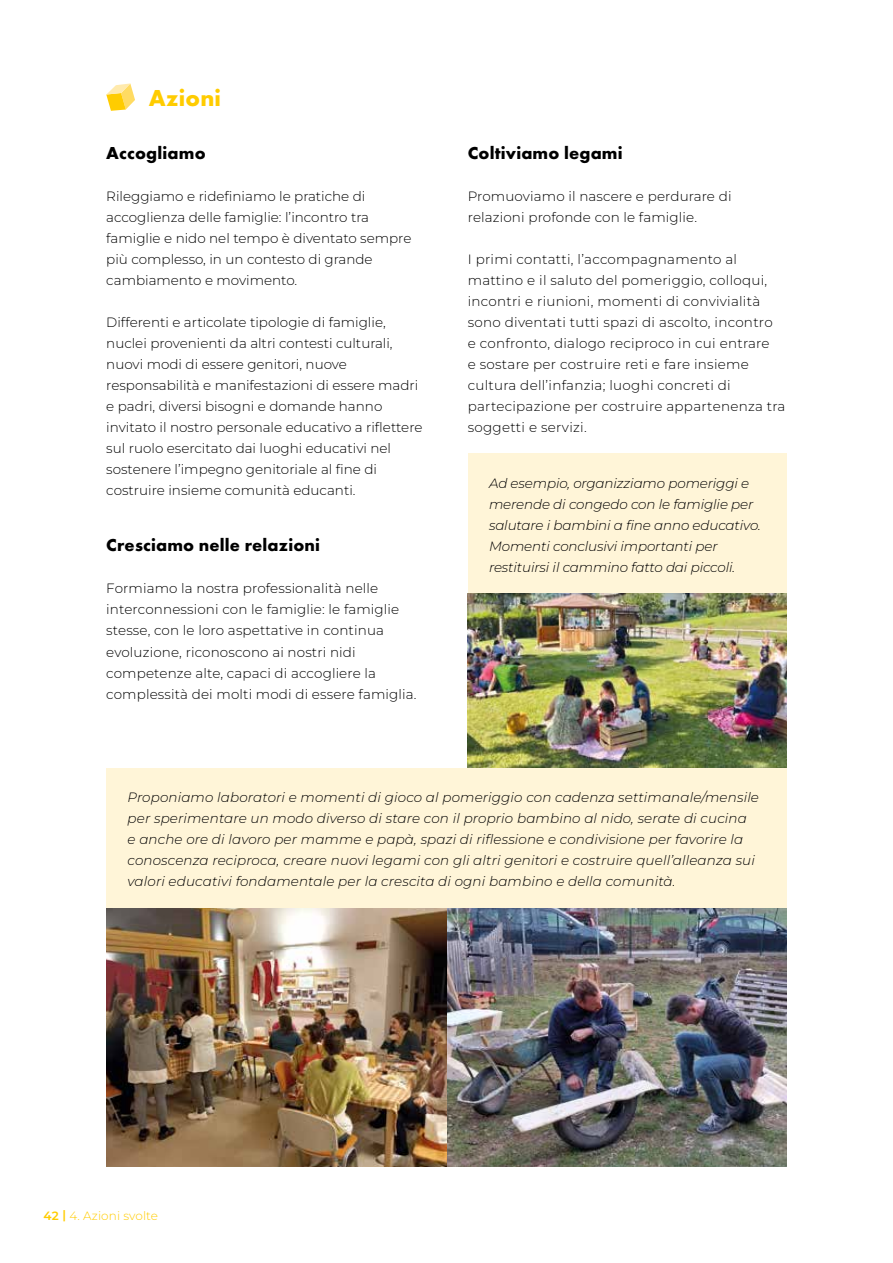
<style>
.page{position:relative;width:893px;height:1263px;background:#fff}
.page>*{position:absolute;margin:0;border:0;box-sizing:border-box;transform-origin:0 0}
.t1{font:700 24px "Futura PT";letter-spacing:.01em;color:#fc0}
.t2{font:700 18px "Futura PT";letter-spacing:.01em;color:#000}
.t3{font:300 13.5px/21px "Montserrat";color:#000}
.t4{font:italic 300 13.5px/21px "Montserrat";letter-spacing:.01em;color:#000}
.t5{font:300 13.5px/21px "Montserrat";letter-spacing:.02em;color:#000}
.t6{font:italic 300 13.5px/21px "Montserrat";letter-spacing:-.01em;color:#000}
.t7{font:300 12px "Montserrat";letter-spacing:.01em;color:#fc0}
.s1{font-weight:600}
</style>
<div class="page">
<img style="left:106px;top:907px;width:681px;height:259px">
<img style="left:468px;top:593px;width:319px;height:175px">
<div style="left:106px;top:768px;width:681px;height:139px;background:#fff5d8"></div>
<div style="left:468px;top:453px;width:319px;height:140px;background:#fff5d8"></div>
<svg style="left:106px;top:83px;width:29px;height:28px"></svg>
<h1 class="t1" style="left:149px;top:83px;width:74px">Azioni</h1>
<h2 class="t2" style="left:106px;top:142px;width:101px">Accogliamo</h2>
<p class="t3" style="left:106px;top:186px;width:307px">Rileggiamo e ridefiniamo le pratiche di accoglienza delle famiglie: l’incontro tra famiglie e nido nel tempo è diventato sempre più complesso, in un contesto di grande cambiamento e movimento.</p>
<p class="t3" style="left:106px;top:312px;width:318px">Differenti e articolate tipologie di famiglie, nuclei provenienti da altri contesti culturali, nuovi modi di essere genitori, nuove responsabilità e manifestazioni di essere madri e padri, diversi bisogni e domande hanno invitato il nostro personale educativo a riflettere sul ruolo esercitato dai luoghi educativi nel sostenere l’impegno genitoriale al fine di costruire insieme comunità educanti.</p>
<h2 class="t2" style="left:106px;top:534px;width:215px">Cresciamo nelle relazioni</h2>
<p class="t3" style="left:106px;top:578px;width:312px">Formiamo la nostra professionalità nelle interconnessioni con le famiglie: le famiglie stesse, con le loro aspettative in continua evoluzione, riconoscono ai nostri nidi competenze alte, capaci di accogliere la complessità dei molti modi di essere famiglia.</p>
<h2 class="t2" style="left:468px;top:142px;width:156px">Coltiviamo legami</h2>
<p class="t3" style="left:468px;top:186px;width:265px">Promuoviamo il nascere e perdurare di relazioni profonde con le famiglie.</p>
<p class="t5" style="left:468px;top:249px;width:319px">I primi contatti, l’accompagnamento al mattino e il saluto del pomeriggio, colloqui, incontri e riunioni, momenti di convivialità sono diventati tutti spazi di ascolto, incontro<br>e confronto, dialogo reciproco in cui entrare<br>e sostare per costruire reti e fare insieme cultura dell’infanzia; luoghi concreti di partecipazione per costruire appartenenza tra soggetti e servizi.</p>
<p class="t6" style="left:489px;top:472px;width:273px">Ad esempio, organizziamo pomeriggi e merende di congedo con le famiglie per salutare i bambini a fine anno educativo.<br>Momenti conclusivi importanti per restituirsi il cammino fatto dai piccoli.</p>
<p class="t4" style="left:128px;top:786px;width:633px">Proponiamo laboratori e momenti di gioco al pomeriggio con cadenza settimanale/mensile per sperimentare un modo diverso di stare con il proprio bambino al nido, serate di cucina<br>e anche ore di lavoro per mamme e papà, spazi di riflessione e condivisione per favorire la conoscenza reciproca, creare nuovi legami con gli altri genitori e costruire quell’alleanza sui valori educativi fondamentale per la crescita di ogni bambino e della comunità.</p>
<p class="t7" style="left:44px;top:1208px;width:116px"><span class="s1">42 |</span> 4. Azioni svolte</p>
</div>
